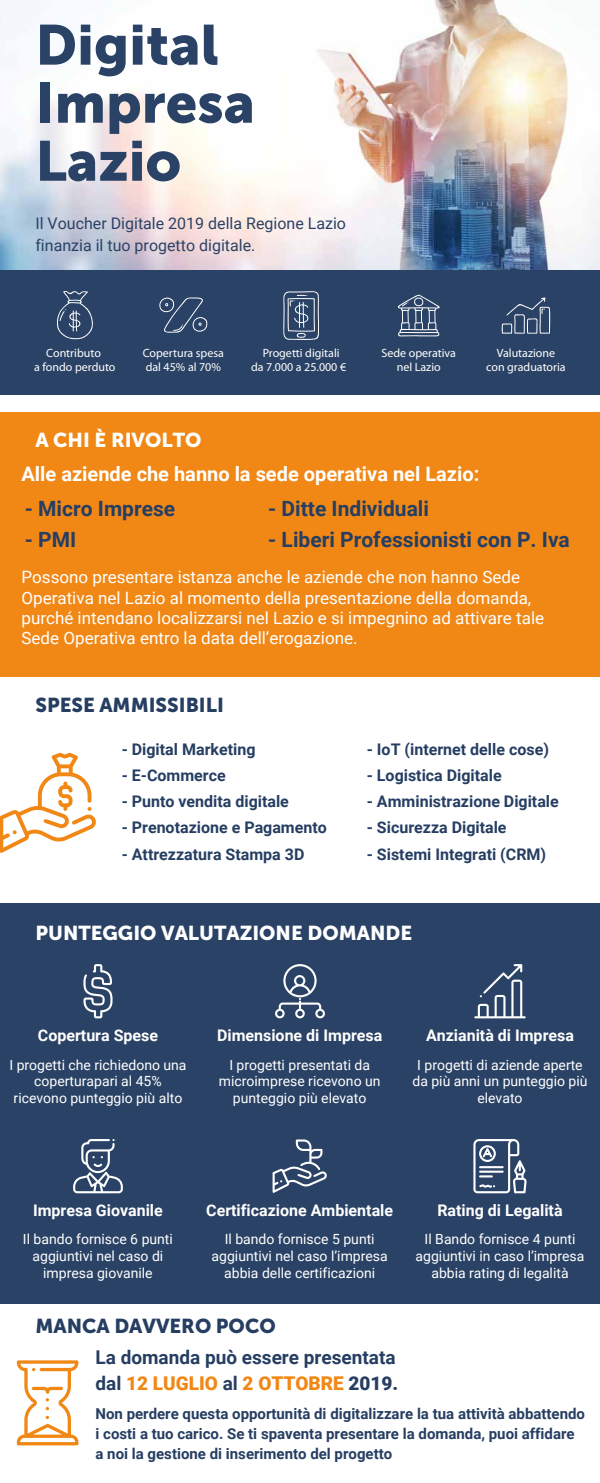
<style>
.page{position:relative;width:600px;height:1483px;background:#fff}
.page>*{position:absolute;margin:0;border:0;box-sizing:border-box;transform-origin:0 0}
.t1{font:56px/58px "Museo Sans 900";color:#2a4265}
.t2{font:700 21px "Roboto";color:#263e62}
.t3{font:700 20px "Roboto";color:#fff}
.t4{font:20px "Museo Sans 900";color:#fff}
.t5{font:20px "Museo Sans 900";color:#263e62}
.t6{font:700 19px/26px "Roboto";color:#263e62}
.t7{font:17px/20.4px "Roboto";color:#fff}
.t8{font:700 16px "Roboto";color:#263e62}
.t9{font:700 16px "Roboto";color:#fff}
.t10{font:16px/22px "Roboto";color:#2a4265}
.t11{font:700 15px/20px "Roboto";color:#263e62}
.t12{font:14px/16.8px "Roboto";color:#fff;text-align:center}
.t13{font:12px/14.4px "Myriad Pro";color:#fff;text-align:center}
.s1{font-weight:900;color:#f18816}
.s2{font-weight:900}
</style>
<div class="page">
<img style="left:0;top:0;width:600px;height:270px">
<div style="left:0;top:412px;width:600px;height:265px;background:#f18816"></div>
<div style="left:0;top:902px;width:600px;height:401px;background:#2a4265"></div>
<div style="left:0;top:270px;width:600px;height:124px;background:#2a4265"></div>
<svg style="left:398px;top:295px;width:42px;height:41px"></svg>
<svg style="left:57px;top:291px;width:36px;height:48px"></svg>
<svg style="left:502px;top:297px;width:48px;height:36px"></svg>
<svg style="left:159px;top:297px;width:49px;height:36px"></svg>
<svg style="left:283px;top:291px;width:36px;height:49px"></svg>
<svg style="left:273px;top:1139px;width:54px;height:53px"></svg>
<svg style="left:474px;top:964px;width:52px;height:54px"></svg>
<svg style="left:83px;top:964px;width:30px;height:54px"></svg>
<svg style="left:275px;top:964px;width:50px;height:54px"></svg>
<svg style="left:73px;top:1139px;width:50px;height:54px"></svg>
<svg style="left:17px;top:1360px;width:61px;height:85px"></svg>
<svg style="left:0;top:752px;width:96px;height:100px"></svg>
<svg style="left:473px;top:1139px;width:54px;height:54px"></svg>
<h1 class="t1" style="left:35px;top:16px;width:221px">Digital<br>Impresa<br>Lazio</h1>
<p class="t10" style="left:35px;top:212px;width:312px">Il Voucher Digitale 2019 della Regione Lazio finanzia il tuo progetto digitale.</p>
<p class="t13" style="left:34px;top:345px;width:83px">Contributo<br>a fondo perduto</p>
<p class="t13" style="left:486px;top:345px;width:81px">Valutazione con graduatoria</p>
<p class="t13" style="left:143px;top:345px;width:83px;text-align:left">Copertura spesa dal 45% al 70%</p>
<p class="t13" style="left:251px;top:345px;width:97px">Progetti digitali<br>da 7.000 a 25.000 €</p>
<p class="t13" style="left:381px;top:345px;width:76px">Sede operativa nel Lazio</p>
<h3 class="t4" style="left:35px;top:428px;width:167px">A CHI È RIVOLTO</h3>
<h3 class="t3" style="left:22px;top:460px;width:459px">Alle aziende che hanno la sede operativa nel Lazio:</h3>
<h2 class="t2" style="left:25px;top:494px;width:152px">- Micro Imprese</h2>
<h2 class="t2" style="left:25px;top:525px;width:53px">- PMI</h2>
<h2 class="t2" style="left:268px;top:494px;width:162px">- Ditte Individuali</h2>
<h2 class="t2" style="left:268px;top:525px;width:303px">- Liberi Professionisti con P. Iva</h2>
<p class="t7" style="left:22px;top:566px;width:524px">Possono presentare istanza anche le aziende che non hanno Sede Operativa nel Lazio al momento della presentazione della domanda, purché intendano localizzarsi nel Lazio e si impegnino ad attivare tale Sede Operativa entro la data dell’erogazione.</p>
<h3 class="t5" style="left:35px;top:693px;width:190px">SPESE AMMISSIBILI</h3>
<p class="t8" style="left:122px;top:738px;width:135px">- Digital Marketing</p>
<p class="t8" style="left:122px;top:764px;width:106px">- E-Commerce</p>
<p class="t8" style="left:122px;top:790px;width:169px">- Punto vendita digitale</p>
<p class="t8" style="left:122px;top:816px;width:207px">- Prenotazione e Pagamento</p>
<p class="t8" style="left:122px;top:842px;width:184px">- Attrezzatura Stampa 3D</p>
<p class="t8" style="left:367px;top:738px;width:184px">- IoT (internet delle cose)</p>
<p class="t8" style="left:367px;top:764px;width:136px">- Logistica Digitale</p>
<p class="t8" style="left:367px;top:790px;width:194px">- Amministrazione Digitale</p>
<p class="t8" style="left:367px;top:816px;width:141px">- Sicurezza Digitale</p>
<p class="t8" style="left:367px;top:842px;width:181px">- Sistemi Integrati (CRM)</p>
<h3 class="t4" style="left:35px;top:921px;width:378px">PUNTEGGIO VALUTAZIONE DOMANDE</h3>
<p class="t9" style="left:38px;top:1023px;width:122px">Copertura Spese</p>
<p class="t12" style="left:9px;top:1055px;width:179px">I progetti che richiedono una coperturapari al 45% ricevono punteggio più alto</p>
<p class="t9" style="left:217px;top:1023px;width:167px">Dimensione di Impresa</p>
<p class="t12" style="left:219px;top:1055px;width:163px">I progetti presentati da microimprese ricevono un punteggio più elevato</p>
<p class="t9" style="left:426px;top:1023px;width:149px">Anzianità di Impresa</p>
<p class="t12" style="left:412px;top:1055px;width:177px">I progetti di aziende aperte da più anni un punteggio più elevato</p>
<p class="t9" style="left:33px;top:1198px;width:131px">Impresa Giovanile</p>
<p class="t12" style="left:23px;top:1230px;width:151px">Il bando fornisce 6 punti aggiuntivi nel caso di impresa giovanile</p>
<p class="t9" style="left:206px;top:1198px;width:188px">Certificazione Ambientale</p>
<p class="t12" style="left:212px;top:1230px;width:178px">Il bando fornisce 5 punti aggiuntivi nel caso l’impresa abbia delle certificazioni</p>
<h3 class="t5" style="left:35px;top:1314px;width:242px">MANCA DAVVERO POCO</h3>
<p class="t9" style="left:437px;top:1198px;width:127px">Rating di Legalità</p>
<p class="t12" style="left:416px;top:1230px;width:170px">Il Bando fornisce 4 punti aggiuntivi in caso l’impresa abbia rating di legalità</p>
<h3 class="t6" style="left:96px;top:1342px;width:304px">La domanda può essere presentata dal <span class="s1">12 LUGLIO</span> al <span class="s1">2 OTTOBRE</span> <span class="s2">2019.</span></h3>
<p class="t11" style="left:96px;top:1403px;width:491px">Non perdere questa opportunità di digitalizzare la tua attività abbattendo i costi a tuo carico. Se ti spaventa presentare la domanda, puoi affidare a noi la gestione di inserimento del progetto</p>
</div>
